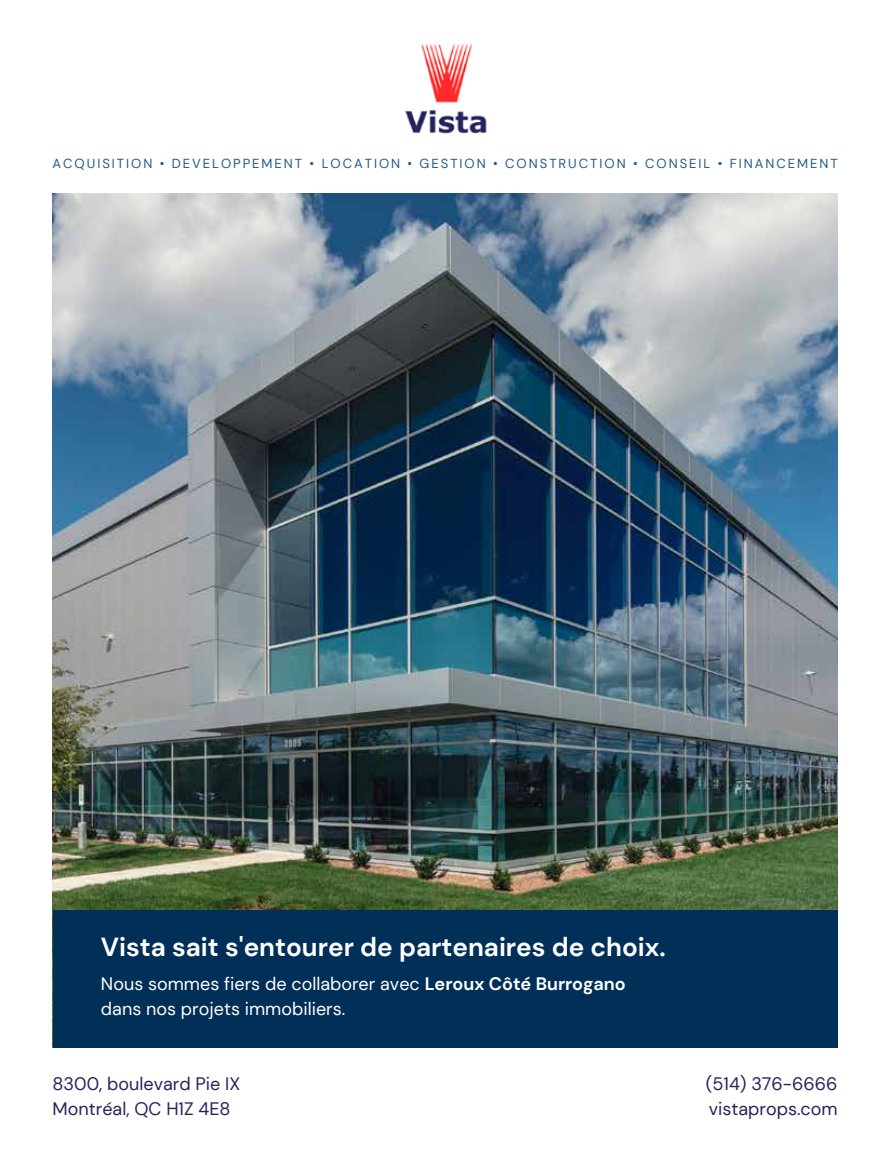
<style>
.page{position:relative;width:878px;height:1161px;background:#fff}
.page>*{position:absolute;margin:0;border:0;box-sizing:border-box;transform-origin:0 0}
.t1{font:700 26.1px "DM Sans";color:#fff}
.t2{font:18px/24.8px "DM Sans";color:#fff}
.t3{font:18px/24.8px "DM Sans";color:#25255d}
.t4{font:13.05px "DM Sans";letter-spacing:.15em;color:#235b8a}
.s1{font-weight:700}
</style>
<div class="page">
<svg style="left:837px;top:978px;width:1px;height:70px"></svg>
<img style="left:53px;top:194px;width:784px;height:717px">
<img style="left:405px;top:44px;width:82px;height:90px">
<div style="left:53px;top:911px;width:784px;height:137px;background:#002f58"></div>
<p class="t4" style="left:53px;top:155px;width:786px">ACQUISITION • DEVELOPPEMENT • LOCATION • GESTION • CONSTRUCTION • CONSEIL • FINANCEMENT</p>
<h1 class="t1" style="left:101px;top:931px;width:566px">Vista sait s'entourer de partenaires de choix.</h1>
<p class="t2" style="left:101px;top:971px;width:526px">Nous sommes fiers de collaborer avec <span class="s1">Leroux Côté Burrogano </span>dans nos projets immobiliers.</p>
<p class="t3" style="left:53px;top:1071px;width:189px">8300, boulevard Pie IX<br>Montréal, QC H1Z 4E8</p>
<p class="t3" style="left:705px;top:1071px;width:133px">(514) 376-6666 vistaprops.com</p>
</div>
